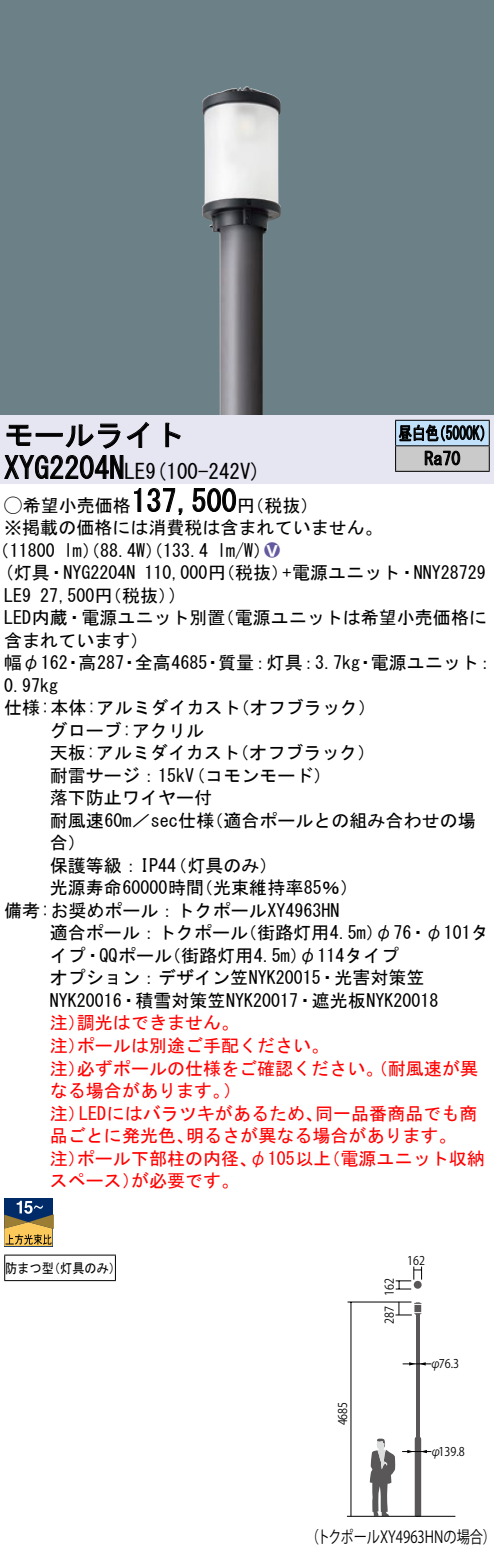
<style>
.page{position:relative;width:494px;height:1557px;background:#fff}
.page>*{position:absolute;margin:0;border:0;box-sizing:border-box;transform-origin:0 0}
.t1{font:30px "MS Gothic";color:#000}
.t2{font:21px "MS Gothic";color:#000}
.t3{font:18px/22.5px "MS Gothic";color:#000}
.t4{font:18px/22.5px "MS Gothic";color:#f00}
.t5{font:18px/25.5px "MS Gothic";color:#000;scale:.75 1}
.t6{font:18px "Ford Classification 1";color:#635aa0}
.t7{font:16.5px "Gothic BBB Pro Medium 90 msp RKSJ H";color:#000;scale:.8 1}
.t8{font:13.5px "MS Gothic";color:#000;scale:.9 1}
.t9{font:12px "Gothic BBB Pro Medium 90 msp RKSJ H";color:#000;scale:.9 1}
.s1{font-size:30px}
.s2{font-family:"Ford Classification 1"}
.s3{color:#fff}
</style>
<div class="page">
<div style="left:0;top:0;width:493px;height:415px;background:#6c8087"></div>
<img style="left:202px;top:86px;width:78px;height:329px">
<div style="left:0;top:415px;width:493px;height:68px;background:#e6e5f2"></div>
<svg style="left:165px;top:422px;width:16px;height:25px"></svg>
<svg style="left:4px;top:422px;width:145px;height:57px"></svg>
<svg style="left:134px;top:488px;width:7px;height:24px"></svg>
<svg style="left:147px;top:488px;width:36px;height:27px"></svg>
<svg style="left:192px;top:488px;width:44px;height:24px"></svg>
<div style="left:4px;top:1198px;width:48px;height:48px;background:#002b69"></div>
<svg style="left:4px;top:1200px;width:50px;height:46px"></svg>
<hr style="left:4px;top:1254px;width:112px;height:1px;background:#000">
<svg style="left:4px;top:1255px;width:1px;height:25px"></svg>
<svg style="left:115px;top:1255px;width:1px;height:25px"></svg>
<hr style="left:4px;top:1280px;width:112px;height:1px;background:#000">
<hr style="left:395px;top:420px;width:94px;height:1px;background:#000">
<hr style="left:395px;top:471px;width:94px;height:1px;background:#000">
<svg style="left:395px;top:421px;width:94px;height:50px;background:#98a2ab"></svg>
<hr style="left:416px;top:1313px;width:3px;height:203px;background:#595757">
<hr style="left:347px;top:1301px;width:64px;height:1px;background:#000">
<hr style="left:350px;top:1302px;width:1px;height:214px;background:#000">
<svg style="left:369px;top:1438px;width:26px;height:77px"></svg>
<hr style="left:401px;top:1451px;width:30px;height:1px;background:#000">
<svg style="left:402px;top:1362px;width:29px;height:3px"></svg>
<svg style="left:407px;top:1436px;width:19px;height:79px"></svg>
<svg style="left:395px;top:1266px;width:26px;height:23px"></svg>
<hr style="left:346px;top:1515px;width:109px;height:1px;background:#000">
<svg style="left:413px;top:1280px;width:8px;height:8px"></svg>
<svg style="left:395px;top:1301px;width:26px;height:14px"></svg>
<h1 class="t1" style="left:4px;top:420px;width:182px">モールライト</h1>
<p class="t2" style="left:109px;top:460px;width:153px"><span class="s1">N</span>LE (9 100-242 (V</p>
<h1 class="t1" style="left:4px;top:453px;width:107px">XYG2204</h1>
<h1 class="t1" style="left:131px;top:486px;width:106px">137,500</h1>
<p class="t3" style="left:4px;top:494px;width:380px"><span class="s2">A</span>希望小売価格<br>※掲載の価格には消費税は含まれていません。</p>
<p class="t6" style="left:264px;top:541px;width:17px">2<span class="s3">8</span></p>
<p class="t3" style="left:237px;top:494px;width:82px">（円税抜(</p>
<p class="t3" style="left:217px;top:539px;width:55px">l m (W/</p>
<p class="t3" style="left:-8px;top:539px;width:64px">（11800</p>
<p class="t3" style="left:64px;top:539px;width:145px">lm）（88.4 ）（W 133.4</p>
<p class="t5" style="left:424px;top:420px;width:49px;text-indent:-26px">昼白色<br>Ra70</p>
<p class="t5" style="left:432px;top:420px;width:82px">（5000 (K</p>
<p class="t3" style="left:4px;top:561px;width:133px">(灯具・NYG2204N</p>
<p class="t3" style="left:144px;top:561px;width:146px">110,000 （円税抜）</p>
<p class="t3" style="left:282px;top:561px;width:205px">+電源ユニット・NNY28729</p>
<p class="t3" style="left:4px;top:584px;width:29px">LE9</p>
<p class="t3" style="left:40px;top:584px;width:137px">27,500 （円税抜(</p>
<p class="t3" style="left:169px;top:584px;width:10px">(</p>
<p class="t3" style="left:4px;top:606px;width:223px">LED内蔵・電源ユニット別置含まれています(</p>
<p class="t3" style="left:216px;top:606px;width:271px">（電源ユニットは希望小売価格に</p>
<p class="t3" style="left:78px;top:651px;width:47px">高287</p>
<p class="t3" style="left:135px;top:651px;width:74px">全高4685</p>
<p class="t3" style="left:4px;top:651px;width:65px">幅φ162<br>0.97kg</p>
<p class="t3" style="left:218px;top:651px;width:37px">質量</p>
<p class="t3" style="left:266px;top:651px;width:37px">灯具</p>
<p class="t3" style="left:370px;top:651px;width:109px">電源ユニット</p>
<p class="t3" style="left:299px;top:651px;width:62px">：3.7kg</p>
<p class="t3" style="left:251px;top:651px;width:19px">：</p>
<p class="t3" style="left:475px;top:651px;width:19px">：</p>
<p class="t3" style="left:64px;top:651px;width:19px">・</p>
<p class="t3" style="left:120px;top:651px;width:19px">・</p>
<p class="t3" style="left:204px;top:651px;width:19px">・</p>
<p class="t3" style="left:356px;top:651px;width:19px">・</p>
<p class="t3" style="left:232px;top:696px;width:145px">（オフブラック(</p>
<p class="t3" style="left:4px;top:696px;width:238px">仕様:本体:アルミダイカスト</p>
<p class="t3" style="left:50px;top:719px;width:156px">グローブ:アクリル</p>
<p class="t3" style="left:231px;top:741px;width:145px">（オフブラック(</p>
<p class="t3" style="left:187px;top:741px;width:145px;text-indent:-137px">天板:アルミダイカスト<br>（コモンモード(</p>
<p class="t3" style="left:50px;top:764px;width:146px">耐雷サージ：15kV</p>
<p class="t3" style="left:50px;top:786px;width:164px">落下防止ワイヤー付</p>
<p class="t3" style="left:205px;top:809px;width:271px">（適合ポールとの組み合わせの場</p>
<p class="t3" style="left:50px;top:809px;width:166px">耐風速60 ／m sec仕様</p>
<p class="t3" style="left:50px;top:831px;width:37px">合(</p>
<p class="t3" style="left:169px;top:854px;width:109px">（灯具のみ(</p>
<p class="t3" style="left:50px;top:854px;width:128px">保護等級：IP44</p>
<p class="t3" style="left:50px;top:876px;width:156px">光源寿命60000時間</p>
<p class="t3" style="left:4px;top:899px;width:336px">備考:お奨めポール：トクポールXY4963HN</p>
<p class="t3" style="left:239px;top:921px;width:251px">（街路灯用4.5 φ）m 76・φ101タ</p>
<p class="t3" style="left:195px;top:876px;width:164px">（光束維持率85％(</p>
<p class="t3" style="left:163px;top:921px;width:237px;text-indent:-113px">適合ポール：トクポール<br>（街路灯用4.5 φ）m 114タイプ</p>
<p class="t3" style="left:50px;top:944px;width:390px">イプ・QQポール<br>オプション：デザイン笠NYK20015・光害対策笠<br>NYK20016・積雪対策笠NYK20017・遮光板NYK20018</p>
<p class="t4" style="left:77px;top:1011px;width:163px">調光はできません。</p>
<p class="t4" style="left:77px;top:1011px;width:253px;text-indent:-27px">注）<br>ポールは別途ご手配ください。</p>
<p class="t4" style="left:77px;top:1034px;width:402px;text-indent:-27px">注）<br>必ずポールの仕様をご確認ください。（耐風速が異</p>
<p class="t4" style="left:50px;top:1056px;width:37px">注）</p>
<p class="t4" style="left:50px;top:1079px;width:181px">なる場合があります。</p>
<p class="t4" style="left:223px;top:1079px;width:19px">(</p>
<p class="t4" style="left:79px;top:1101px;width:245px">LEDにはバラツキがあるため、</p>
<p class="t4" style="left:315px;top:1101px;width:163px">同一品番商品でも商</p>
<p class="t4" style="left:50px;top:1101px;width:37px">注）</p>
<p class="t4" style="left:50px;top:1124px;width:145px">品ごとに発光色、</p>
<p class="t4" style="left:186px;top:1124px;width:272px">明るさが異なる場合があります。</p>
<p class="t4" style="left:77px;top:1146px;width:256px">ポール下部柱の内径 φ、 105以上</p>
<p class="t4" style="left:322px;top:1146px;width:163px">（電源ユニット収納</p>
<p class="t4" style="left:50px;top:1146px;width:37px">注）</p>
<p class="t4" style="left:131px;top:1169px;width:109px">が必要です。</p>
<p class="t4" style="left:50px;top:1169px;width:91px">スペース）</p>
<p class="t8" style="left:5px;top:1261px;width:56px">防まつ型</p>
<p class="t8" style="left:48px;top:1261px;width:83px">（灯具のみ(</p>
<p class="t9" style="left:335px;top:1425px;width:28px;rotate:-90deg">4685</p>
<p class="t9" style="left:382px;top:1295px;width:21px;rotate:-90deg">162</p>
<p class="t9" style="left:382px;top:1324px;width:21px;rotate:-90deg">287</p>
<p class="t9" style="left:407px;top:1254px;width:21px">162</p>
<p class="t9" style="left:438px;top:1356px;width:24px">76.3</p>
<p class="t9" style="left:430px;top:1356px;width:14px">φ</p>
<p class="t9" style="left:438px;top:1444px;width:31px">139.8</p>
<p class="t9" style="left:430px;top:1444px;width:14px">φ</p>
<p class="t7" style="left:305px;top:1527px;width:239px">（トクポールXY4963HNの場合(</p>
</div>
